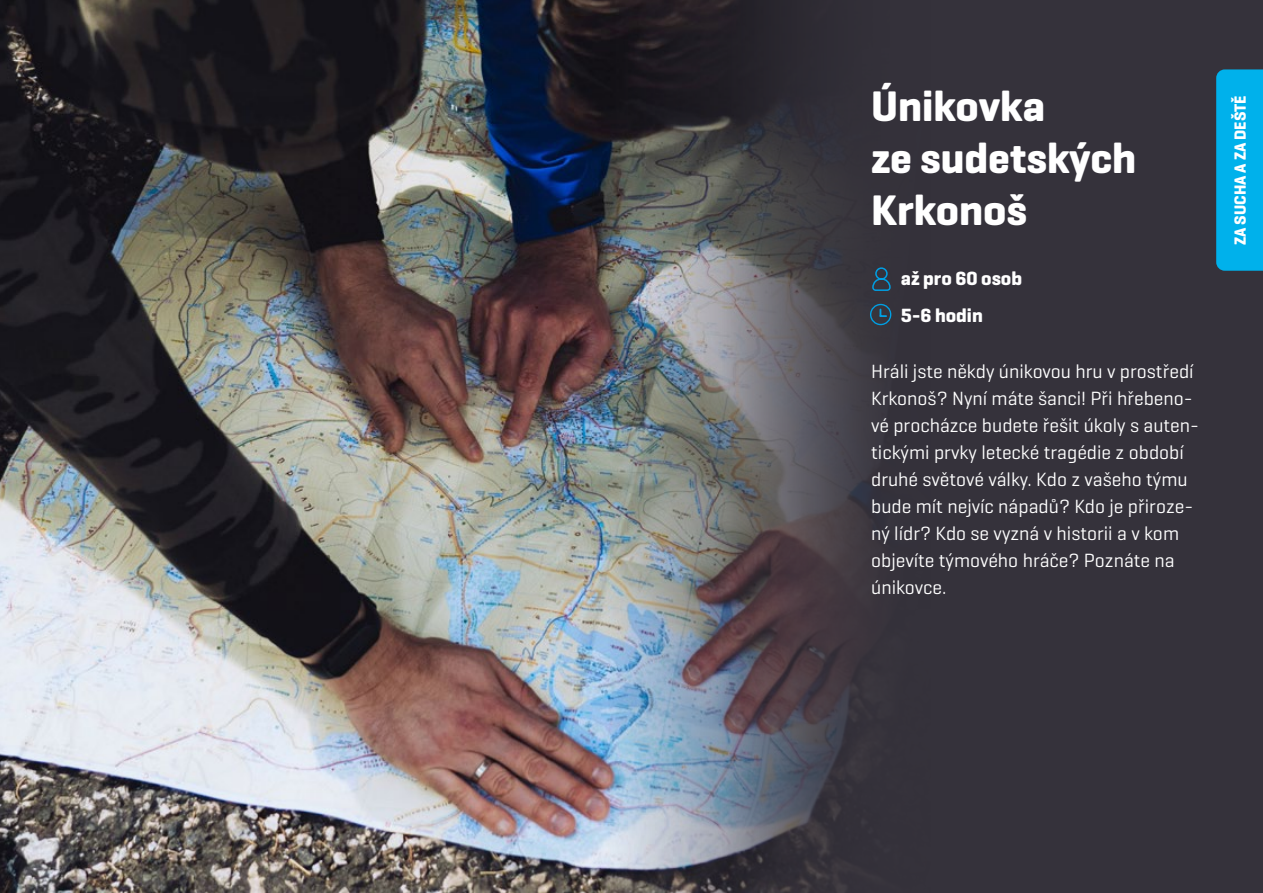
<style>
.page{position:relative;width:1263px;height:893px;background:#fff}
.page>*{position:absolute;margin:0;border:0;box-sizing:border-box;transform-origin:0 0}
.t1{font:700 43.5px/52.2px "Geogrotesque";color:#fff}
.t2{font:19.5px/27px "Geogrotesque";color:#fff}
.t3{font:700 19.5px/37px "Geogrotesque";color:#fff}
.t4{font:700 16.5px "Geogrotesque";color:#fff}
</style>
<div class="page">
<div style="left:931px;top:0;width:332px;height:893px;background:#35323b"></div>
<img style="left:0;top:0;width:608px;height:893px">
<img style="left:608px;top:0;width:115px;height:893px">
<svg style="left:723px;top:0;width:208px;height:893px;fill:#39353c"></svg>
<div style="left:870px;top:304px;width:21px;height:21px;border:1px solid #009fe3;border-radius:50%"></div>
<svg style="left:879px;top:309px;width:7px;height:8px"></svg>
<svg style="left:871px;top:267px;width:21px;height:25px"></svg>
<div style="left:1216px;top:69px;width:47px;height:202px;background:#00b1eb"></div>
<h1 class="t1" style="left:871px;top:80px;width:267px">Únikovka<br>ze sudetských<br>Krkonoš</h1>
<p class="t3" style="left:901px;top:260px;width:123px">až pro 60 osob<br>5-6 hodin</p>
<p class="t2" style="left:871px;top:357px;width:329px">Hráli jste někdy únikovou hru v prostředí Krkonoš? Nyní máte šanci! Při hřebeno&shy;vé procházce budete řešit úkoly s auten&shy;tickými prvky letecké tragédie z období druhé světové války. Kdo z vašeho týmu bude mít nejvíc nápadů? Kdo je přiroze&shy;ný lídr? Kdo se vyzná v historii a v kom objevíte týmového hráče? Poznáte na únikovce.</p>
<p class="t4" style="left:1230px;top:245px;width:151px;rotate:-90deg">ZA SUCHA A ZA DEŠTĚ</p>
</div>
